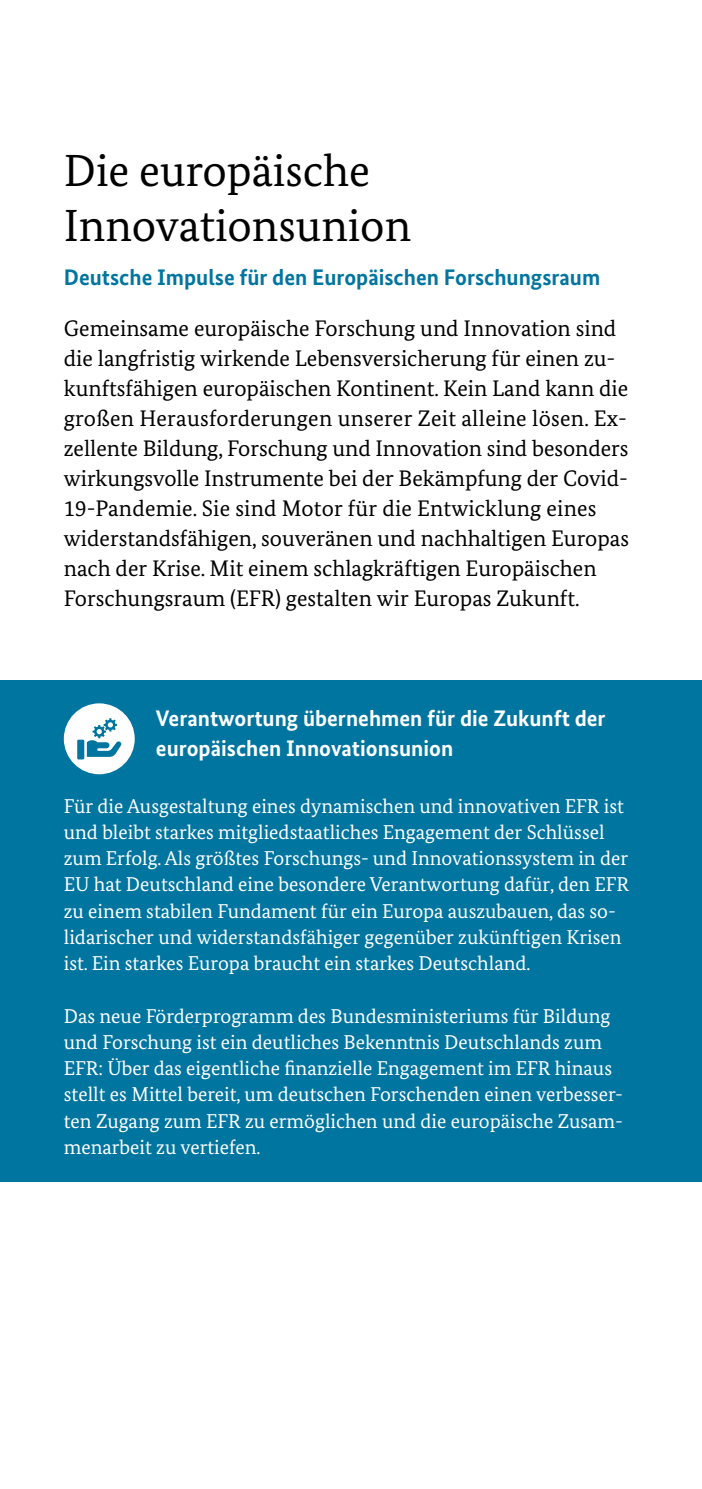
<style>
.page{position:relative;width:702px;height:1489px;background:#fff}
.page>*{position:absolute;margin:0;border:0;box-sizing:border-box;transform-origin:0 0}
.t1{font:45px/55px "Bundes Serif";color:#000}
.t2{font:22.5px/30px "Bundes Serif";color:#000}
.t3{font:700 22.5px/30px "Bundes Sans";color:#fff}
.t4{font:700 22.5px "Bundes Sans";color:#0075a0}
.t5{font:20px/26.2px "Bundes Serif";color:#fff}
</style>
<div class="page">
<div style="left:0;top:680px;width:702px;height:501px;background:#0075a0"></div>
<div style="left:64px;top:703px;width:71px;height:71px;background:#fff;border-radius:50%"></div>
<div style="left:77px;top:739px;width:7px;height:20px;background:#0075a0"></div>
<svg style="left:87px;top:718px;width:34px;height:38px"></svg>
<h3 class="t1" style="left:64px;top:143px;width:349px">Die europäische<br>Innovationsunion</h3>
<h4 class="t4" style="left:64px;top:264px;width:538px">Deutsche Impulse für den Europäischen Forschungsraum</h4>
<p class="t2" style="left:64px;top:313px;width:566px">Gemeinsame europäische Forschung und Innovation sind die langfristig wirkende Lebensversicherung für einen zu&shy;kunftsfähigen europäischen Kontinent. Kein Land kann die großen Herausforderungen unserer Zeit alleine lösen. Ex&shy;zellente Bildung, Forschung und Innovation sind besonders wirkungsvolle Instrumente bei der Bekämpfung der Covid-19-Pandemie. Sie sind Motor für die Entwicklung eines widerstandsfähigen, souveränen und nachhaltigen Europas nach der Krise. Mit einem schlagkräftigen Europäischen Forschungsraum (EFR) gestalten wir Europas Zukunft.</p>
<h5 class="t3" style="left:156px;top:703px;width:451px">Verantwortung übernehmen für die Zukunft der europäischen Innovationsunion</h5>
<p class="t5" style="left:64px;top:792px;width:566px">Für die Ausgestaltung eines dynamischen und innovativen EFR ist und bleibt starkes mitgliedstaatliches Engagement der Schlüssel zum Erfolg. Als größtes Forschungs- und Innovationssystem in der EU hat Deutschland eine besondere Verantwortung dafür, den EFR zu einem stabilen Fundament für ein Europa auszubauen, das so&shy;lidarischer und widerstandsfähiger gegenüber zukünftigen Krisen ist. Ein starkes Europa braucht ein starkes Deutschland.</p>
<p class="t5" style="left:64px;top:1002px;width:560px">Das neue Förderprogramm des Bundesministeriums für Bildung und Forschung ist ein deutliches Bekenntnis Deutschlands zum EFR: Über das eigentliche finanzielle Engagement im EFR hinaus stellt es Mittel bereit, um deutschen Forschenden einen verbesser&shy;ten Zugang zum EFR zu ermöglichen und die europäische Zusam&shy;menarbeit zu vertiefen.</p>
</div>
